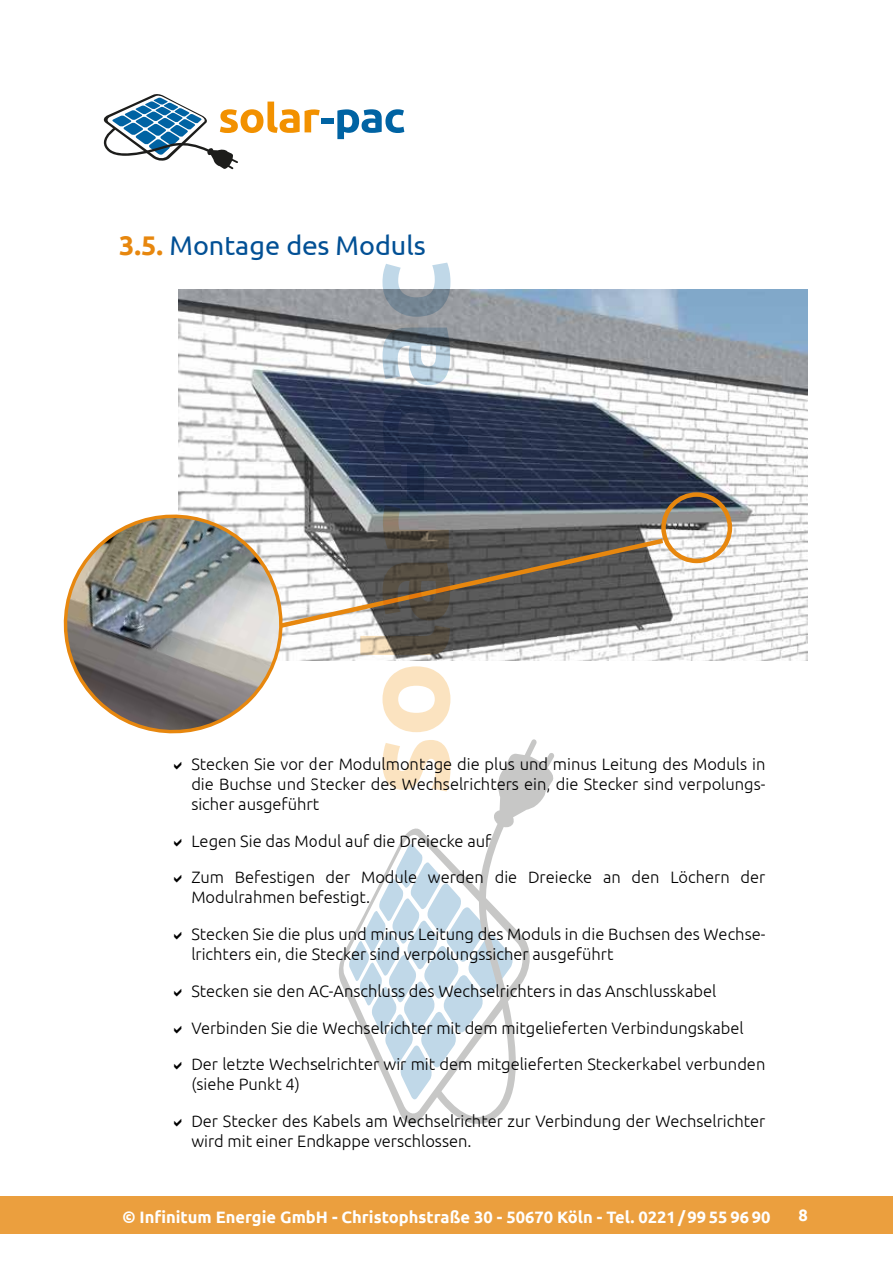
<style>
.page{position:relative;width:893px;height:1263px;background:#fff}
.page>*{position:absolute;margin:0;border:0;box-sizing:border-box;transform-origin:0 0}
.t1{font:27px "Ubuntu";color:#025095}
.t2{font:300 16.5px/19.8px "Ubuntu";color:#000}
.t3{font:700 16.5px "Ubuntu";color:#fff}
.s1{font-weight:700;color:#e7870e}
</style>
<div class="page">
<div style="left:321px;top:118px;width:13px;height:6px;background:#0063a3"></div>
<svg style="left:337px;top:109px;width:67px;height:30px"></svg>
<svg style="left:103px;top:94px;width:217px;height:75px"></svg>
<div style="left:0;top:1196px;width:893px;height:38px;background:#eb9f3e"></div>
<img style="left:179px;top:289px;width:628px;height:372px">
<svg style="left:63px;top:500px;width:234px;height:234px"></svg>
<div style="left:661px;top:492px;width:71px;height:71px;border:4px solid #e7870e;border-radius:50%"></div>
<svg style="left:313px;top:262px;width:267px;height:471px"></svg>
<svg style="left:382px;top:740px;width:53px;height:50px"></svg>
<svg style="left:382px;top:666px;width:68px;height:66px"></svg>
<svg style="left:275px;top:505px;width:393px;height:150px"></svg>
<svg style="left:407px;top:463px;width:17px;height:37px"></svg>
<svg style="left:383px;top:392px;width:85px;height:62px;background:#26314e"></svg>
<svg style="left:382px;top:328px;width:68px;height:57px"></svg>
<svg style="left:382px;top:263px;width:68px;height:54px"></svg>
<svg style="left:339px;top:828px;width:96px;height:296px"></svg>
<svg style="left:349px;top:844px;width:86px;height:255px"></svg>
<svg style="left:435px;top:739px;width:119px;height:385px"></svg>
<h1 class="t1" style="left:119px;top:229px;width:308px"><span class="s1">3.5.</span> Montage des Moduls</h1>
<p class="t2" style="left:191px;top:754px;width:576px;text-align:justify">Stecken Sie vor der Modulmontage die plus und minus Leitung des Moduls in die Buchse und Stecker des Wechselrichters ein, die Stecker sind verpolungs&shy;sicher ausgeführt</p>
<p class="t2" style="left:191px;top:830px;width:302px">Legen Sie das Modul auf die Dreiecke auf</p>
<p class="t2" style="left:191px;top:867px;width:576px">Zum Befestigen der Module werden die Dreiecke an den Löchern der<br>Modulrahmen befestigt.</p>
<p class="t2" style="left:191px;top:924px;width:576px">Stecken Sie die plus und minus Leitung des Moduls in die Buchsen des Wechse&shy;lrichters ein, die Stecker sind verpolungssicher ausgeführt</p>
<p class="t2" style="left:191px;top:980px;width:526px">Stecken sie den AC-Anschluss des Wechselrichters in das Anschlusskabel</p>
<p class="t2" style="left:191px;top:1017px;width:554px">Verbinden Sie die Wechselrichter mit dem mitgelieferten Verbindungskabel</p>
<p class="t2" style="left:191px;top:1054px;width:575px">Der letzte Wechselrichter wir mit dem mitgelieferten Steckerkabel verbunden (siehe Punkt 4)</p>
<p class="t2" style="left:191px;top:1111px;width:576px">Der Stecker des Kabels am Wechselrichter zur Verbindung der Wechselrichter wird mit einer Endkappe verschlossen.</p>
<p class="t3" style="left:122px;top:1207px;width:650px">© Infinitum Energie GmbH - Christophstraße 30 - 50670 Köln - Tel. 0221/99 55 96 90</p>
<p class="t3" style="left:799px;top:1204px;width:11px">8</p>
</div>
